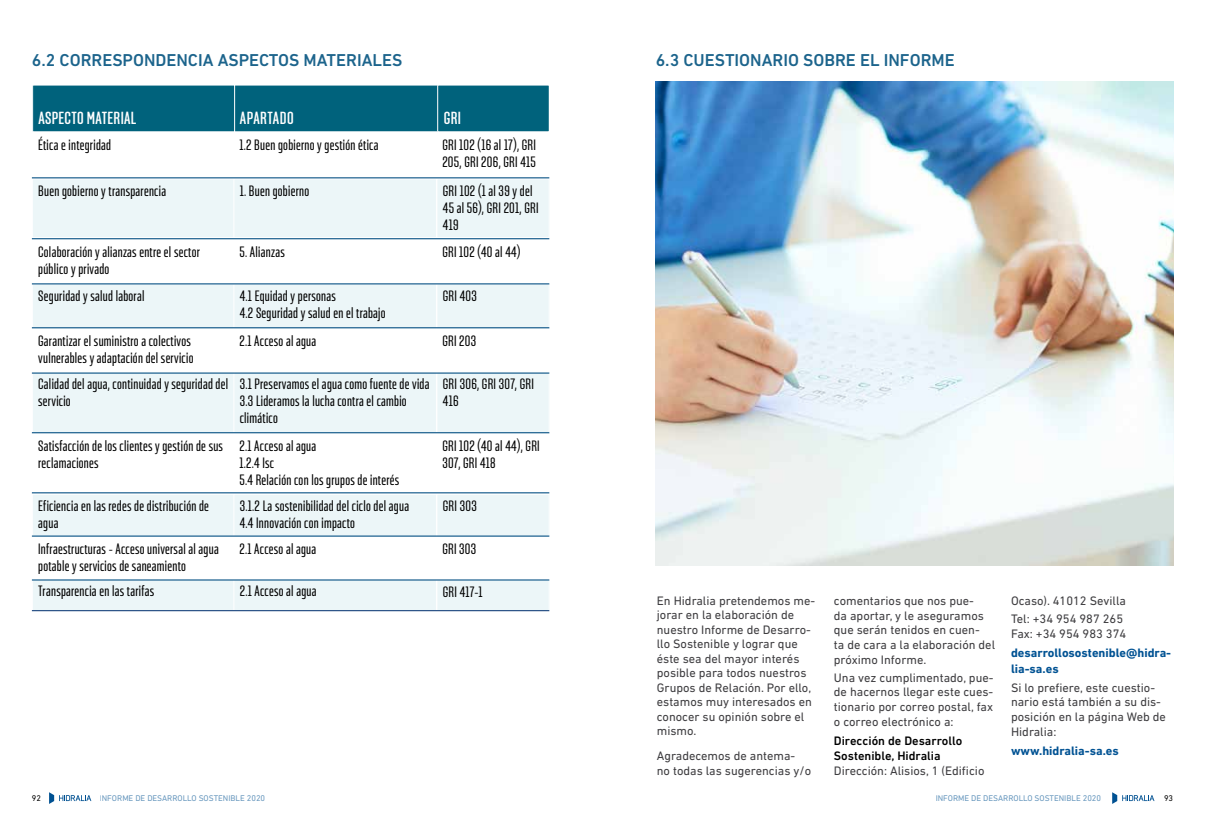
<style>
.page{position:relative;width:1205px;height:833px;background:#fff}
.page>*{position:absolute;margin:0;border:0;box-sizing:border-box;transform-origin:0 0}
.t1{font:500 17.5px "DIN Next LT Pro";color:#1c648c}
.t2{font:500 17.5px "Solido Compressed";letter-spacing:.02em;color:#fff}
.t3{font:15px/16.9px "Solido Compressed";letter-spacing:.02em;color:#000}
.t4{font:12.5px/14.5px "DIN Next LT Pro";color:#3e3d40}
.t5{font:700 12.5px/15.6px "DIN Next LT Pro";color:#005293}
.t6{font:500 12.5px/15.2px "DIN Next LT Pro";color:#000}
.t7{font:8.38px "DIN Next LT Pro";color:#005292}
.t8{font:8.38px "DIN Next LT Pro";color:#000}
.s1{font-size:8.5px}
</style>
<div class="page">
<svg style="left:49px;top:792px;width:42px;height:12px"></svg>
<svg style="left:1112px;top:792px;width:42px;height:12px"></svg>
<div style="left:32px;top:179px;width:203px;height:58px;background:#ecf6f8"></div>
<div style="left:32px;top:179px;width:203px;height:59px;border:1px solid #fff"></div>
<div style="left:32px;top:284px;width:203px;height:44px;background:#ecf6f8"></div>
<div style="left:32px;top:284px;width:203px;height:44px;border:1px solid #fff"></div>
<div style="left:32px;top:579px;width:203px;height:31px;background:#ecf6f8"></div>
<div style="left:32px;top:579px;width:203px;height:32px;border:1px solid #fff"></div>
<div style="left:32px;top:372px;width:203px;height:61px;background:#ecf6f8"></div>
<div style="left:32px;top:372px;width:203px;height:61px;border:1px solid #fff"></div>
<div style="left:32px;top:494px;width:203px;height:43px;background:#ecf6f8"></div>
<div style="left:32px;top:494px;width:203px;height:43px;border:1px solid #fff"></div>
<div style="left:234px;top:179px;width:202px;height:58px;background:#ecf6f8"></div>
<div style="left:234px;top:284px;width:202px;height:44px;background:#ecf6f8"></div>
<div style="left:234px;top:284px;width:203px;height:44px;border:1px solid #fff"></div>
<div style="left:234px;top:579px;width:202px;height:31px;background:#ecf6f8"></div>
<div style="left:234px;top:579px;width:203px;height:32px;border:1px solid #fff"></div>
<div style="left:234px;top:372px;width:202px;height:61px;background:#ecf6f8"></div>
<div style="left:234px;top:494px;width:202px;height:43px;background:#ecf6f8"></div>
<div style="left:234px;top:494px;width:203px;height:43px;border:1px solid #fff"></div>
<div style="left:437px;top:179px;width:112px;height:58px;background:#ecf6f8"></div>
<div style="left:437px;top:284px;width:112px;height:44px;background:#ecf6f8"></div>
<div style="left:436px;top:284px;width:113px;height:44px;border:1px solid #fff"></div>
<div style="left:437px;top:580px;width:112px;height:30px;background:#ecf6f8"></div>
<div style="left:436px;top:579px;width:113px;height:32px;border:1px solid #fff"></div>
<div style="left:437px;top:372px;width:112px;height:61px;background:#ecf6f8"></div>
<div style="left:437px;top:494px;width:112px;height:43px;background:#ecf6f8"></div>
<div style="left:436px;top:494px;width:113px;height:43px;border:1px solid #fff"></div>
<div style="left:234px;top:85px;width:204px;height:47px;background:#00627c"></div>
<div style="left:438px;top:85px;width:111px;height:47px;background:#00627c"></div>
<hr style="left:32px;top:177px;width:517px;height:1px;background:#206391">
<hr style="left:32px;top:238px;width:517px;height:1px;background:#206391">
<hr style="left:32px;top:327px;width:517px;height:1px;background:#206391">
<hr style="left:32px;top:579px;width:517px;height:1px;background:#206391">
<hr style="left:32px;top:432px;width:517px;height:1px;background:#206391">
<hr style="left:32px;top:283px;width:517px;height:1px;background:#206391">
<hr style="left:32px;top:535px;width:517px;height:2px;background:#206391">
<hr style="left:32px;top:372px;width:517px;height:2px;background:#206391">
<hr style="left:32px;top:610px;width:517px;height:1px;background:#2f5689">
<hr style="left:32px;top:492px;width:517px;height:1px;background:#206391">
<div style="left:33px;top:85px;width:202px;height:47px;background:#00627c"></div>
<img style="left:656px;top:81px;width:517px;height:484px">
<p class="t1" style="left:32px;top:50px;width:372px">6.2 CORRESPONDENCIA ASPECTOS MATERIALES</p>
<p class="t1" style="left:656px;top:50px;width:300px">6.3 CUESTIONARIO SOBRE EL INFORME</p>
<p class="t2" style="left:38px;top:108px;width:99px">ASPECTO MATERIAL</p>
<p class="t2" style="left:240px;top:108px;width:55px">APARTADO</p>
<p class="t2" style="left:444px;top:108px;width:19px">GRI</p>
<p class="t3" style="left:38px;top:137px;width:74px">Ética e integridad</p>
<p class="t3" style="left:239px;top:137px;width:140px">1.2 Buen gobierno y gestión ética</p>
<p class="t3" style="left:442px;top:137px;width:95px">GRI 102 (16 al 17), GRI<br>205, GRI 206, GRI 415</p>
<p class="t3" style="left:38px;top:183px;width:129px">Buen gobierno y transparencia</p>
<p class="t3" style="left:240px;top:183px;width:71px">1. Buen gobierno</p>
<p class="t3" style="left:443px;top:183px;width:97px">GRI 102 (1 al 39 y del<br>45 al 56), GRI 201, GRI<br>419</p>
<p class="t3" style="left:38px;top:244px;width:163px">Colaboración y alianzas entre el sector público y privado</p>
<p class="t3" style="left:239px;top:244px;width:47px">5. Alianzas</p>
<p class="t3" style="left:442px;top:244px;width:80px">GRI 102 (40 al 44)</p>
<p class="t3" style="left:38px;top:288px;width:108px">Seguridad y salud laboral</p>
<p class="t3" style="left:240px;top:288px;width:147px">4.1 Equidad y personas<br>4.2 Seguridad y salud en el trabajo</p>
<p class="t3" style="left:443px;top:288px;width:36px">GRI 403</p>
<p class="t3" style="left:38px;top:333px;width:157px">Garantizar el suministro a colectivos vulnerables y adaptación del servicio</p>
<p class="t3" style="left:239px;top:333px;width:78px">2.1 Acceso al agua</p>
<p class="t3" style="left:442px;top:333px;width:35px">GRI 203</p>
<p class="t3" style="left:38px;top:376px;width:191px">Calidad del agua, continuidad y seguridad del servicio</p>
<p class="t3" style="left:240px;top:376px;width:191px">3.1 Preservamos el agua como fuente de vida<br>3.3 Lideramos la lucha contra el cambio climático</p>
<p class="t3" style="left:443px;top:376px;width:93px">GRI 306, GRI 307, GRI<br>416</p>
<p class="t3" style="left:38px;top:438px;width:186px">Satisfacción de los clientes y gestión de sus reclamaciones</p>
<p class="t3" style="left:239px;top:438px;width:161px">2.1 Acceso al agua<br>1.2.4 Isc<br>5.4 Relación con los grupos de interés</p>
<p class="t3" style="left:442px;top:438px;width:99px">GRI 102 (40 al 44), GRI<br>307, GRI 418</p>
<p class="t3" style="left:38px;top:498px;width:172px">Eficiencia en las redes de distribución de agua</p>
<p class="t3" style="left:240px;top:498px;width:171px">3.1.2 La sostenibilidad del ciclo del agua<br>4.4 Innovación con impacto</p>
<p class="t3" style="left:443px;top:498px;width:35px">GRI 303</p>
<p class="t3" style="left:38px;top:540px;width:182px">Infraestructuras - Acceso universal al agua potable y servicios de saneamiento</p>
<p class="t3" style="left:38px;top:583px;width:117px">Transparencia en las tarifas</p>
<p class="t3" style="left:239px;top:540px;width:78px">2.1 Acceso al agua</p>
<p class="t3" style="left:240px;top:583px;width:78px">2.1 Acceso al agua</p>
<p class="t3" style="left:442px;top:540px;width:35px">GRI 303</p>
<p class="t3" style="left:443px;top:583px;width:41px">GRI 417-1</p>
<p class="t4" style="left:657px;top:593px;width:160px">En Hidralia pretendemos me&shy;jorar en la elaboración de nuestro Informe de Desarro&shy;llo Sostenible y lograr que éste sea del mayor interés posible para todos nuestros<br>Grupos de Relación. Por ello, estamos muy interesados en conocer su opinión sobre el mismo.</p>
<p class="t4" style="left:657px;top:748px;width:156px">Agradecemos de antema&shy;no todas las sugerencias y/o</p>
<p class="t4" style="left:834px;top:593px;width:163px">comentarios que nos pue-<br>da aportar, y le aseguramos que serán tenidos en cuen-<br>ta de cara a la elaboración del próximo Informe.</p>
<p class="t4" style="left:834px;top:670px;width:161px;text-align:justify">Una vez cumplimentado, pue&shy;de hacernos llegar este cues&shy;tionario por correo postal, fax o correo electrónico a:</p>
<p class="t6" style="left:834px;top:732px;width:130px">Dirección de Desarrollo<br>Sostenible, Hidralia</p>
<p class="t4" style="left:834px;top:763px;width:152px">Dirección: Alisios, 1 (Edificio</p>
<p class="t4" style="left:1011px;top:591px;width:116px;line-height:18.5px">Ocaso). 41012 Sevilla<br>Tel: +34 954 987 265</p>
<p class="t4" style="left:1011px;top:626px;width:117px">Fax: +34 954 983 374</p>
<p class="t5" style="left:1011px;top:645px;width:162px">desarrollosostenible@hidra&shy;lia-sa.es</p>
<p class="t4" style="left:1011px;top:679px;width:156px;line-height:14.9px">Si lo prefiere, este cuestio&shy;nario está también a su dis&shy;posición en la página Web de<br>Hidralia:</p>
<p class="t5" style="left:1011px;top:743px;width:109px">www.hidralia-sa.es</p>
<p class="t8" style="left:32px;top:793px;width:11px">92</p>
<p class="t7" style="left:100px;top:793px;width:167px">INFORME DE DESARROLLO SOSTENIBLE <span class="s1">2020</span></p>
<p class="t7" style="left:935px;top:793px;width:167px">INFORME DE DESARROLLO SOSTENIBLE <span class="s1">2020</span></p>
<p class="t8" style="left:1164px;top:793px;width:11px">93</p>
</div>
